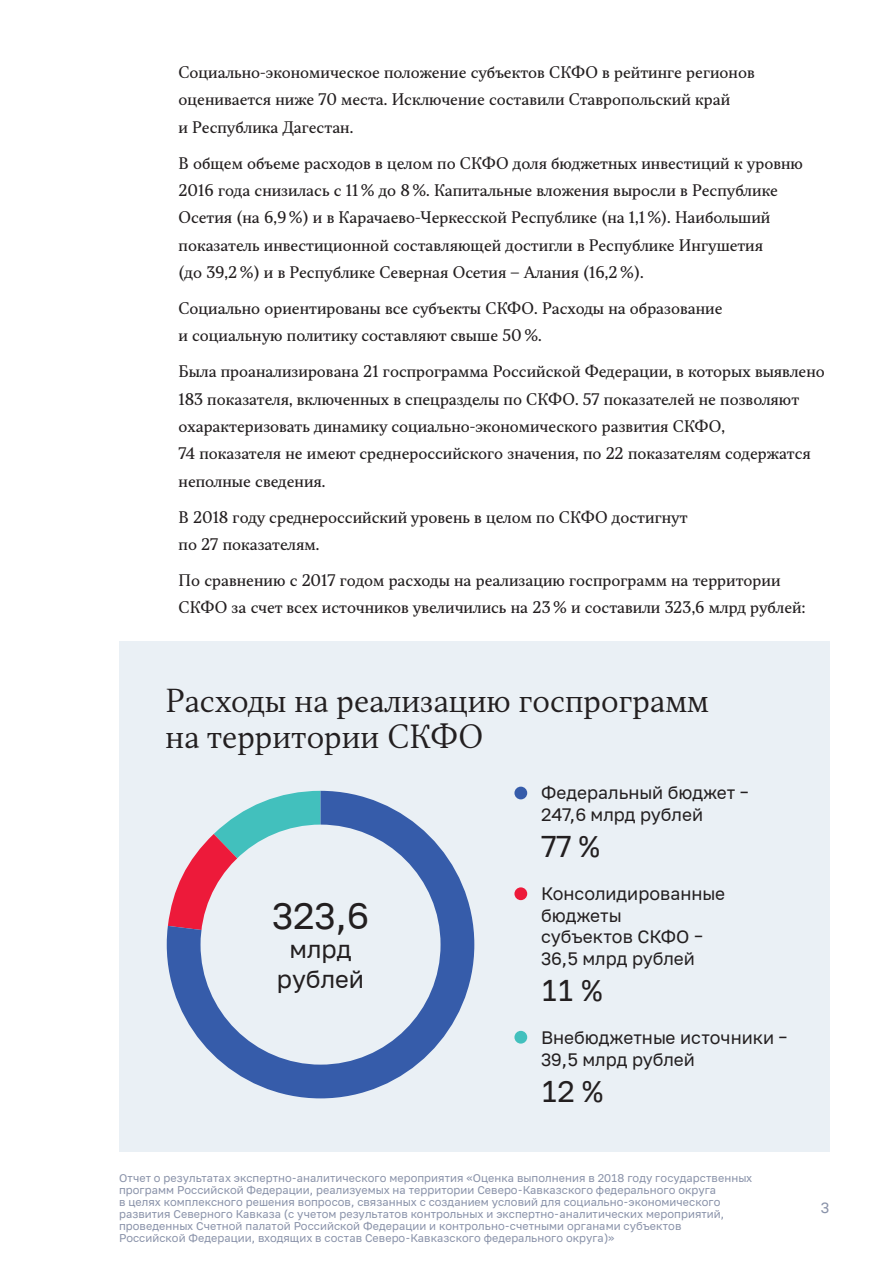
<style>
.page{position:relative;width:893px;height:1263px;background:#fff}
.page>*{position:absolute;margin:0;border:0;box-sizing:border-box;transform-origin:0 0}
.t1{font:37.2px "PT Russia Text";color:#231f20}
.t2{font:300 30px/36px "TT Jenevers";color:#231f20}
.t3{font:30px "PT Russia Text";color:#231f20}
.t4{font:24.75px/29.7px "PT Russia Text";color:#231f20;text-align:center}
.t5{font:18px/21.6px "PT Russia Text";color:#231f20}
.Текст___Абзац{font:15px/27.3px "TT Jenevers";color:#231f20}
.t6{font:15px "PT Russia Text";color:#8992a9}
.t7{font:11.25px/12px "PT Russia Text";letter-spacing:.005em;color:#8992a9}
</style>
<div class="page">
<div style="left:119px;top:641px;width:710px;height:510px;background:#eaf0f5"></div>
<svg style="left:167px;top:791px;width:307px;height:307px"></svg>
<div style="left:201px;top:825px;width:240px;height:239px;background:#eaf0f5;border-radius:50%"></div>
<div style="left:514px;top:787px;width:13px;height:12px;background:#365caa;border-radius:50%"></div>
<div style="left:514px;top:887px;width:13px;height:13px;background:#ed1a3a;border-radius:50%"></div>
<div style="left:514px;top:1031px;width:13px;height:12px;background:#42c0bd;border-radius:50%"></div>
<p class="Текст___Абзац" style="left:179px;top:59px;width:578px">Социально-экономическое положение субъектов СКФО в рейтинге регионов оценивается ниже 70 места. Исключение составили Ставропольский край<br>и Республика Дагестан.</p>
<p class="Текст___Абзац" style="left:179px;top:150px;width:626px">В общем объеме расходов в целом по СКФО доля бюджетных инвестиций к уровню 2016 года снизилась с 11 % до 8 %. Капитальные вложения выросли в Республике Осетия (на 6,9 %) и в Карачаево-Черкесской Республике (на 1,1 %). Наибольший показатель инвестиционной составляющей достигли в Республике Ингушетия<br>(до 39,2 %) и в Республике Северная Осетия – Алания (16,2 %).</p>
<p class="Текст___Абзац" style="left:179px;top:295px;width:545px">Социально ориентированы все субъекты СКФО. Расходы на образование и социальную политику составляют свыше 50 %.</p>
<p class="Текст___Абзац" style="left:179px;top:358px;width:648px">Была проанализирована 21 госпрограмма Российской Федерации, в которых выявлено 183 показателя, включенных в спецразделы по СКФО. 57 показателей не позволяют охарактеризовать динамику социально-экономического развития СКФО,<br>74 показателя не имеют среднероссийского значения, по 22 показателям содержатся неполные сведения.</p>
<p class="Текст___Абзац" style="left:179px;top:504px;width:511px">В 2018 году среднероссийский уровень в целом по СКФО достигнут по 27 показателям.</p>
<p class="Текст___Абзац" style="left:179px;top:567px;width:628px">По сравнению с 2017 годом расходы на реализацию госпрограмм на территории<br>СКФО за счет всех источников увеличились на 23 % и составили 323,6 млрд рублей:</p>
<p class="t2" style="left:166px;top:683px;width:545px">Расходы на реализацию госпрограмм на территории СКФО</p>
<p class="t1" style="left:272px;top:894px;width:98px">323,6</p>
<p class="t4" style="left:277px;top:935px;width:89px">млрд рублей</p>
<p class="t5" style="left:541px;top:782px;width:209px">Федеральный бюджет –<br>247,6 млрд рублей</p>
<p class="t3" style="left:541px;top:829px;width:60px">77 %</p>
<p class="t5" style="left:541px;top:883px;width:186px">Консолидированные бюджеты<br>субъектов СКФО –<br>36,5 млрд рублей</p>
<p class="t3" style="left:541px;top:973px;width:63px">11 %</p>
<p class="t5" style="left:541px;top:1027px;width:248px">Внебюджетные источники –<br>39,5 млрд рублей</p>
<p class="t3" style="left:541px;top:1074px;width:64px">12 %</p>
<p class="t7" style="left:119px;top:1171px;width:635px">Отчет о результатах экспертно-аналитического мероприятия «Оценка выполнения в 2018 году государственных программ Российской Федерации, реализуемых на территории Северо-Кавказского федерального округа<br>в целях комплексного решения вопросов, связанных с созданием условий для социально-экономического развития Северного Кавказа (с учетом результатов контрольных и экспертно-аналитических мероприятий, проведенных Счетной палатой Российской Федерации и контрольно-счетными органами субъектов<br>Российской Федерации, входящих в состав Северо-Кавказского федерального округа)»</p>
<p class="t6" style="left:821px;top:1199px;width:10px">3</p>
</div>
